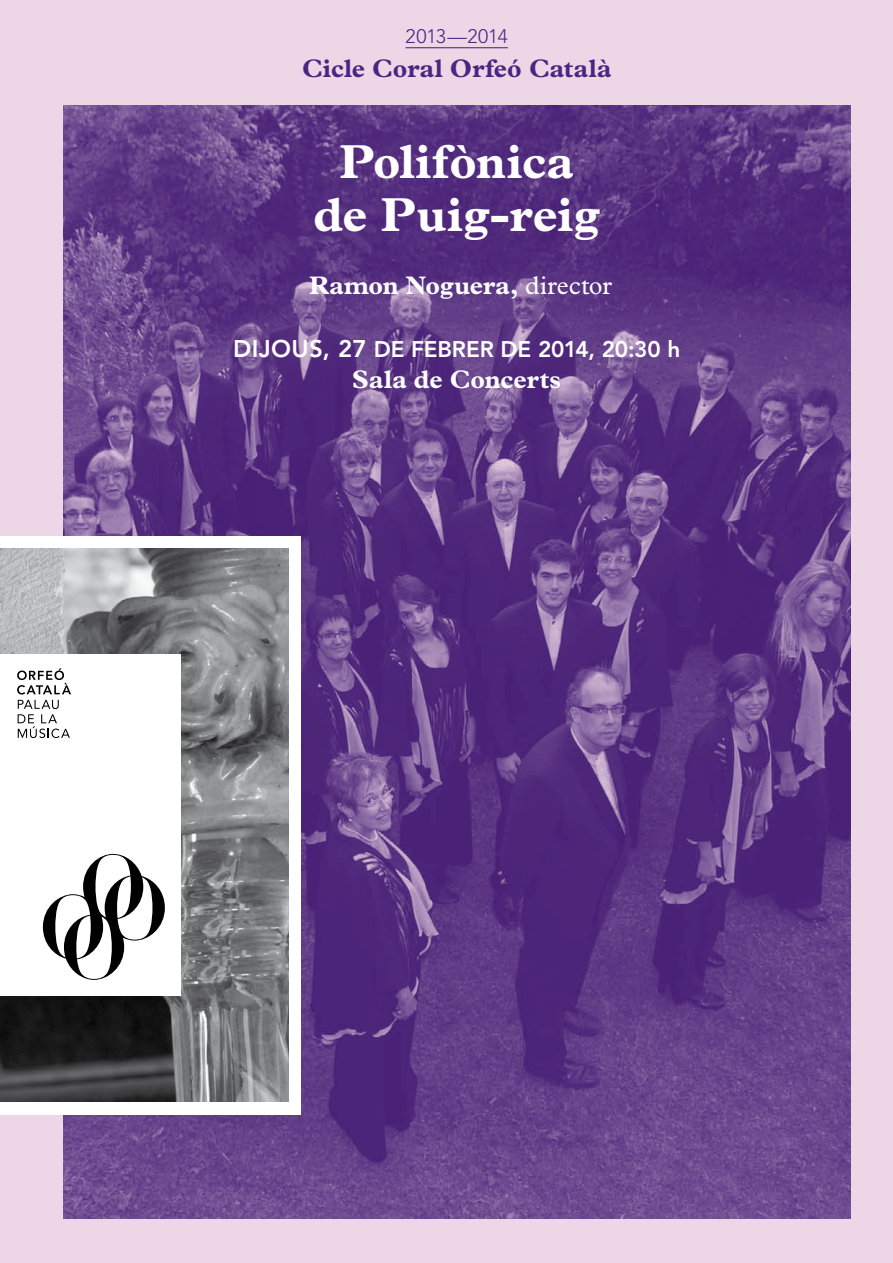
<style>
.page{position:relative;width:893px;height:1263px;background:#edd7e7}
.page>*{position:absolute;margin:0;border:0;box-sizing:border-box;transform-origin:0 0}
.t1{font:700 48px/52.5px "Plantin";color:#fff;text-align:center}
.t2{font:700 25.5px "Plantin";color:#fff}
.t3{font:700 25.5px "Plantin";letter-spacing:.01em;color:#4c2582}
.t4{font:800 22.5px "Avenir LT Std";letter-spacing:-.005em;color:#fff}
.t5{font:300 19.5px "Avenir LT Std";color:#4c2582}
.s1{font-weight:400}
.s2{font-size:24px}
</style>
<div class="page">
<img style="left:63px;top:105px;width:787px;height:1113px">
<svg style="left:0;top:536px;width:301px;height:578px;background:#f5f5f5"></svg>
<img style="left:0;top:549px;width:288px;height:552px">
<hr style="left:406px;top:47px;width:102px;height:1px;background:#4c2582">
<div style="left:0;top:654px;width:181px;height:342px;background:#fff"></div>
<svg style="left:43px;top:854px;width:122px;height:126px"></svg>
<svg style="left:17px;top:668px;width:54px;height:26px"></svg>
<svg style="left:18px;top:700px;width:52px;height:38px"></svg>
<p class="t5" style="left:406px;top:24px;width:104px">2013—2014</p>
<p class="t3" style="left:302px;top:53px;width:311px">Cicle Coral Orfeó Català</p>
<h1 class="t1" style="left:313px;top:135px;width:288px">Polifònica de Puig-reig</h1>
<p class="t2" style="left:309px;top:270px;width:304px">Ramon Noguera, <span class="s1">director</span></p>
<p class="t4" style="left:233px;top:336px;width:449px"><span class="s2">DIJOUS, 27</span> DE FEBRER de 2014, 20:30 h</p>
<p class="t2" style="left:352px;top:365px;width:210px">Sala de Concerts</p>
</div>
